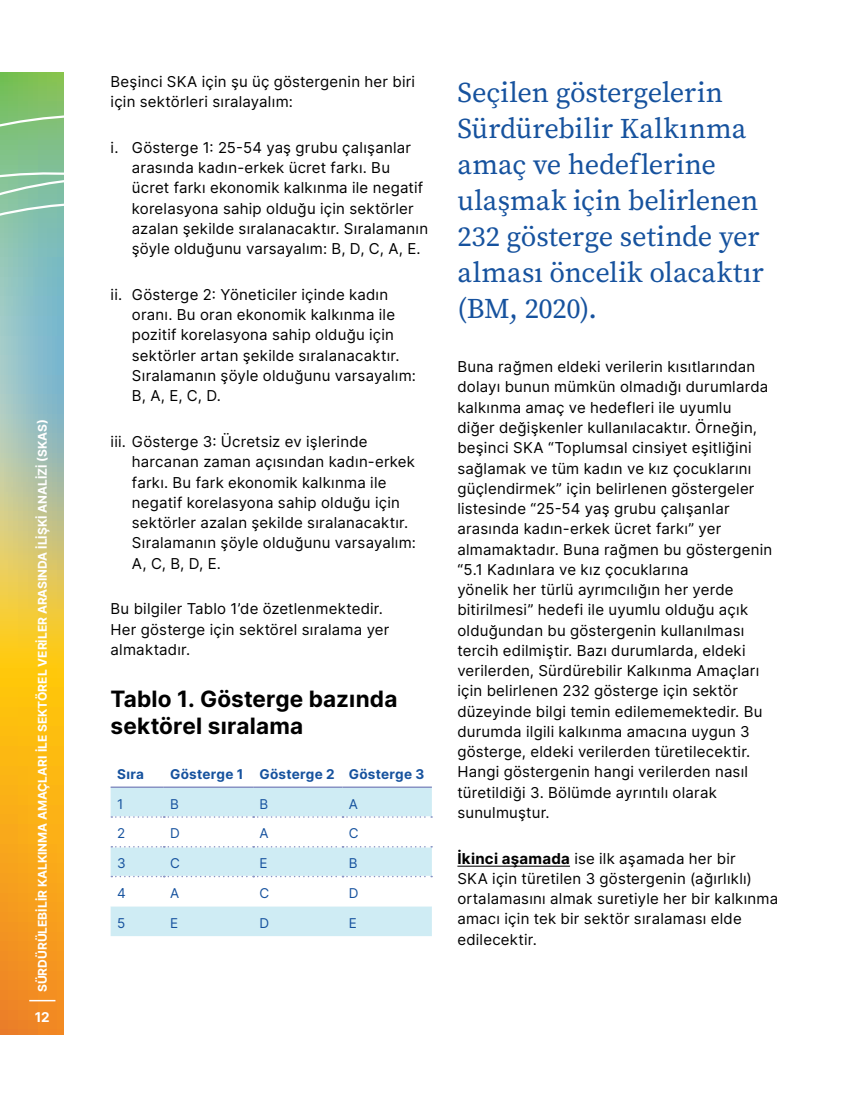
<style>
.page{position:relative;width:851px;height:1106px;background:#fff}
.page>*{position:absolute;margin:0;border:0;box-sizing:border-box;transform-origin:0 0}
.t1{font:28.5px/36px "Source Serif Pro";letter-spacing:-.005em;color:#16529e}
.t2{font:700 22.5px/27px "Inter";letter-spacing:.01em;color:#000}
.t3{font:15px/20.2px "Inter";letter-spacing:.015em;color:#000}
.t4{font:700 13.5px "Inter";letter-spacing:.02em;color:#16529e}
.t5{font:13.5px "Inter";color:#16529e}
.t6{font:700 13.5px "Inter";color:#fff}
.t7{font:700 12px "Inter";color:#fff}
.s1{font-weight:700}
</style>
<div class="page">
<svg style="left:0;top:72px;width:64px;height:36px;background:#7ec05b"></svg>
<svg style="left:0;top:108px;width:64px;height:926px;background:#c9b964"></svg>
<hr style="left:29px;top:999px;width:26px;height:2px;background:#fff">
<div style="left:111px;top:788px;width:321px;height:148px;background:#cfecf4"></div>
<svg style="left:111px;top:816px;width:321px;height:90px"></svg>
<hr style="left:111px;top:786px;width:53px;height:2px;background:#8893c4">
<hr style="left:164px;top:786px;width:89px;height:2px;background:#8893c4">
<hr style="left:253px;top:786px;width:89px;height:2px;background:#8893c4">
<hr style="left:342px;top:786px;width:90px;height:2px;background:#8893c4">
<hr style="left:457px;top:865px;width:113px;height:1px;background:#000">
<p class="t7" style="left:34px;top:992px;width:574px;rotate:-90deg">SÜRDÜRÜLEBİLİR KALKINMA AMAÇLARI İLE SEKTÖREL VERİLER ARASINDA İLİŞKİ ANALİZİ (SKAS)</p>
<p class="t6" style="left:35px;top:1007px;width:17px">12</p>
<p class="t3" style="left:111px;top:71px;width:306px">Beşinci SKA için şu üç göstergenin her biri için sektörleri sıralayalım:</p>
<p class="t3" style="left:132px;top:137px;width:298px;text-indent:-21px">i. Gösterge 1: 25-54 yaş grubu çalışanlar arasında kadın-erkek ücret farkı. Bu ücret farkı ekonomik kalkınma ile negatif korelasyona sahip olduğu için sektörler azalan şekilde sıralanacaktır. Sıralamanın şöyle olduğunu varsayalım: B, D, C, A, E.</p>
<p class="t3" style="left:132px;top:284px;width:285px;text-indent:-21px">ii. Gösterge 2: Yöneticiler içinde kadın oranı. Bu oran ekonomik kalkınma ile pozitif korelasyona sahip olduğu için sektörler artan şekilde sıralanacaktır.<br>Sıralamanın şöyle olduğunu varsayalım:<br>B, A, E, C, D.</p>
<p class="t3" style="left:132px;top:431px;width:285px;text-indent:-21px">iii. Gösterge 3: Ücretsiz ev işlerinde harcanan zaman açısından kadın-erkek farkı. Bu fark ekonomik kalkınma ile negatif korelasyona sahip olduğu için sektörler azalan şekilde sıralanacaktır.<br>Sıralamanın şöyle olduğunu varsayalım:<br>A, C, B, D, E.</p>
<p class="t3" style="left:111px;top:598px;width:280px">Bu bilgiler Tablo 1’de özetlenmektedir.<br>Her gösterge için sektörel sıralama yer almaktadır.</p>
<h2 class="t2" style="left:111px;top:685px;width:288px">Tablo 1. Gösterge bazında sektörel sıralama</h2>
<p class="t4" style="left:117px;top:764px;width:29px">Sıra</p>
<p class="t4" style="left:170px;top:764px;width:255px">Gösterge 1 Gösterge 2 Gösterge 3</p>
<p class="t5" style="left:117px;top:794px;width:8px">1</p>
<p class="t5" style="left:170px;top:794px;width:10px">B</p>
<p class="t5" style="left:259px;top:794px;width:10px">B</p>
<p class="t5" style="left:349px;top:794px;width:11px">A</p>
<p class="t5" style="left:117px;top:823px;width:10px">2</p>
<p class="t5" style="left:170px;top:823px;width:11px">D</p>
<p class="t5" style="left:259px;top:823px;width:11px">A</p>
<p class="t5" style="left:349px;top:823px;width:11px">C</p>
<p class="t5" style="left:117px;top:853px;width:10px">3</p>
<p class="t5" style="left:170px;top:853px;width:11px">C</p>
<p class="t5" style="left:259px;top:853px;width:10px">E</p>
<p class="t5" style="left:349px;top:853px;width:10px">B</p>
<p class="t5" style="left:117px;top:883px;width:10px">4</p>
<p class="t5" style="left:170px;top:883px;width:11px">A</p>
<p class="t5" style="left:259px;top:883px;width:11px">C</p>
<p class="t5" style="left:349px;top:883px;width:11px">D</p>
<p class="t5" style="left:117px;top:913px;width:10px">5</p>
<p class="t5" style="left:170px;top:913px;width:10px">E</p>
<p class="t5" style="left:259px;top:913px;width:11px">D</p>
<p class="t5" style="left:349px;top:913px;width:10px">E</p>
<h1 class="t1" style="left:457px;top:74px;width:308px">Seçilen göstergelerin<br>Sürdürebilir Kalkınma amaç ve hedeflerine ulaşmak için belirlenen<br>232 gösterge setinde yer alması öncelik olacaktır (BM, 2020).</h1>
<p class="t3" style="left:457px;top:356px;width:316px">Buna rağmen eldeki verilerin kısıtlarından dolayı bunun mümkün olmadığı durumlarda kalkınma amaç ve hedefleri ile uyumlu diğer değişkenler kullanılacaktır. Örneğin, beşinci SKA “Toplumsal cinsiyet eşitliğini sağlamak ve tüm kadın ve kız çocuklarını güçlendirmek” için belirlenen göstergeler listesinde “25-54 yaş grubu çalışanlar arasında kadın-erkek ücret farkı” yer almamaktadır. Buna rağmen bu göstergenin “5.1 Kadınlara ve kız çocuklarına<br>yönelik her türlü ayrımcılığın her yerde bitirilmesi” hedefi ile uyumlu olduğu açık olduğundan bu göstergenin kullanılması tercih edilmiştir. Bazı durumlarda, eldeki verilerden, Sürdürebilir Kalkınma Amaçları için belirlenen 232 gösterge için sektör düzeyinde bilgi temin edilememektedir. Bu durumda ilgili kalkınma amacına uygun 3 gösterge, eldeki verilerden türetilecektir.<br>Hangi göstergenin hangi verilerden nasıl türetildiği 3. Bölümde ayrıntılı olarak sunulmuştur.</p>
<p class="t3" style="left:457px;top:847px;width:322px"><span class="s1">İkinci aşamada</span> ise ilk aşamada her bir<br>SKA için türetilen 3 göstergenin (ağırlıklı) ortalamasını almak suretiyle her bir kalkınma amacı için tek bir sektör sıralaması elde edilecektir.</p>
</div>
